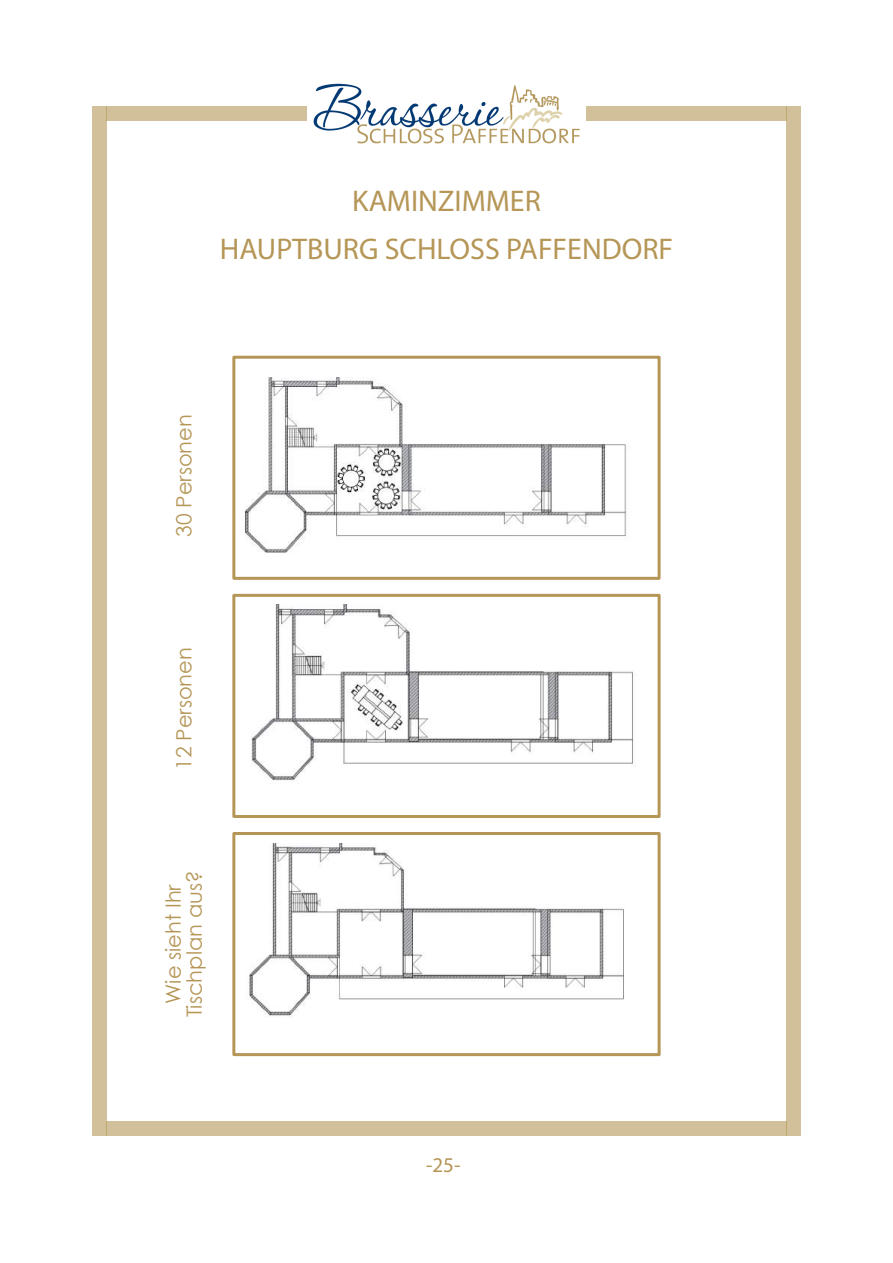
<style>
.page{position:relative;width:893px;height:1263px;background:#fff}
.page>*{position:absolute;margin:0;border:0;box-sizing:border-box;transform-origin:0 0}
.t1{font:30px/48px "Myriad Pro";color:#b59657;text-align:center}
.t2{font:21px/21px "Century Gothic";color:#b59657;text-align:center}
.t3{font:21px "Myriad Pro";color:#b59657}
</style>
<div class="page">
<div style="left:106px;top:106px;width:213px;height:14px;background:#d2c09a"></div>
<div style="left:574px;top:106px;width:213px;height:14px;background:#d2c09a"></div>
<div style="left:106px;top:1121px;width:681px;height:14px;background:#d2c09a"></div>
<div style="left:92px;top:106px;width:14px;height:1029px;background:#d2c09a"></div>
<div style="left:787px;top:106px;width:14px;height:1029px;background:#d2c09a"></div>
<img style="left:308px;top:83px;width:277px;height:61px">
<img style="left:245px;top:378px;width:382px;height:175px">
<div style="left:232px;top:356px;width:429px;height:224px;border:3px solid #b59657"></div>
<img style="left:251px;top:604px;width:383px;height:177px">
<div style="left:232px;top:594px;width:429px;height:224px;border:3px solid #b59657"></div>
<img style="left:249px;top:843px;width:376px;height:175px">
<div style="left:232px;top:832px;width:429px;height:224px;border:3px solid #b59657"></div>
<h1 class="t1" style="left:220px;top:179px;width:455px">KAMINZIMMER<br>HAUPTBURG SCHLOSS PAFFENDORF</h1>
<p class="t2" style="left:175px;top:537px;width:124px;rotate:-90deg">30 Personen</p>
<p class="t2" style="left:175px;top:770px;width:124px;rotate:-90deg">12 Personen</p>
<p class="t2" style="left:165px;top:1017px;width:148px;rotate:-90deg">Wie sieht Ihr<br>Tischplan aus?</p>
<p class="t3" style="left:426px;top:1156px;width:36px">-25-</p>
</div>
